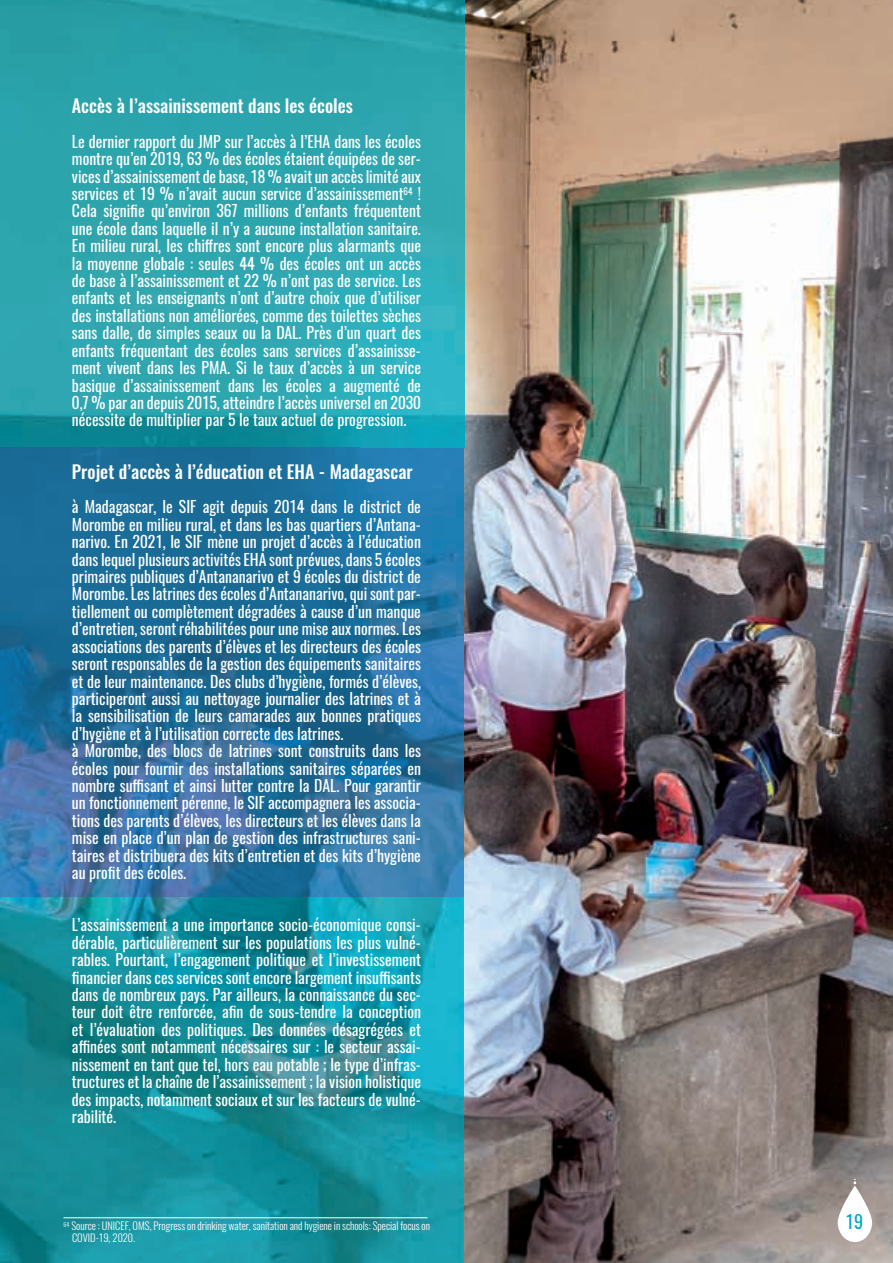
<style>
.page{position:relative;width:893px;height:1263px;background:#fff}
.page>*{position:absolute;margin:0;border:0;box-sizing:border-box;transform-origin:0 0}
.t1{font:500 18px "Oswald";color:#fff}
.t2{font:18px "Oswald";color:#00a8c3}
.t3{font:15.75px/17.4px "Oswald";color:#fff;text-align:justify}
.t4{font:300 10.5px/12px "Oswald";color:#fff}
</style>
<div class="page">
<img style="left:464px;top:0;width:428px;height:1262px">
<svg style="left:837px;top:1178px;width:34px;height:63px"></svg>
<img style="left:0;top:0;width:464px;height:1262px">
<hr style="left:63px;top:1217px;width:364px;height:1px;background:#fff">
<p class="t1" style="left:72px;top:93px;width:282px">Accès à l’assainissement dans les écoles</p>
<p class="t3" style="left:72px;top:133px;width:350px">le dernier rapport du JmP sur l’accès à l’eHA dans les écoles montre qu’en 2019, 63 % des écoles étaient équipées de ser&shy;vices d’assainissement de base, 18 % avait un accès limité aux services et 19 % n’avait aucun service d’assainissement<sup>64</sup> !<br>Cela signifie qu’environ 367 millions d’enfants fréquentent une école dans laquelle il n’y a aucune installation sanitaire. en milieu rural, les chiffres sont encore plus alarmants que la moyenne globale : seules 44 % des écoles ont un accès de base à l’assainissement et 22 % n’ont pas de service. les enfants et les enseignants n’ont d’autre choix que d’utiliser des installations non améliorées, comme des toilettes sèches sans dalle, de simples seaux ou la DAl. Près d’un quart des enfants fréquentant des écoles sans services d’assainisse&shy;ment vivent dans les PmA. si le taux d’accès à un service basique d’assainissement dans les écoles a augmenté de 0,7 % par an depuis 2015, atteindre l’accès universel en 2030 nécessite de multiplier par 5 le taux actuel de progression.</p>
<p class="t1" style="left:72px;top:458px;width:342px">Projet d’accès à l’éducation et EHA - Madagascar</p>
<p class="t3" style="left:72px;top:498px;width:350px;text-align:left">à madagascar, le sif agit depuis 2014 dans le district de morombe en milieu rural, et dans les bas quartiers d’Antana&shy;narivo. en 2021, le sif mène un projet d’accès à l’éducation dans lequel plusieurs activités eHA sont prévues, dans 5 écoles primaires publiques d’Antananarivo et 9 écoles du district de morombe. les latrines des écoles d’Antananarivo, qui sont par&shy;tiellement ou complètement dégradées à cause d’un manque d’entretien, seront réhabilitées pour une mise aux normes. les associations des parents d’élèves et les directeurs des écoles seront responsables de la gestion des équipements sanitaires et de leur maintenance. Des clubs d’hygiène, formés d’élèves, participeront aussi au nettoyage journalier des latrines et à la sensibilisation de leurs camarades aux bonnes pratiques d’hygiène et à l’utilisation correcte des latrines.<br>à morombe, des blocs de latrines sont construits dans les écoles pour fournir des installations sanitaires séparées en nombre suffisant et ainsi lutter contre la DAl. Pour garantir un fonctionnement pérenne, le sif accompagnera les associa&shy;tions des parents d’élèves, les directeurs et les élèves dans la mise en place d’un plan de gestion des infrastructures sani&shy;taires et distribuera des kits d’entretien et des kits d’hygiène au profit des écoles.</p>
<p class="t3" style="left:72px;top:916px;width:350px">l’assainissement a une importance socio-économique consi&shy;dérable, particulièrement sur les populations les plus vulné&shy;rables. Pourtant, l’engagement politique et l’investissement financier dans ces services sont encore largement insuffisants dans de nombreux pays. Par ailleurs, la connaissance du sec&shy;teur doit être renforcée, afin de sous-tendre la conception et l’évaluation des politiques. Des données désagrégées et affinées sont notamment nécessaires sur : le secteur assai&shy;nissement en tant que tel, hors eau potable ; le type d’infras&shy;tructures et la chaîne de l’assainissement ; la vision holistique des impacts, notamment sociaux et sur les facteurs de vulné&shy;rabilité.</p>
<p class="t4" style="left:72px;top:1219px;width:359px;text-indent:-9px"><sup>64</sup> source : UNICeF, OMs, Progress on drinking water, sanitation and hygiene in schools: special focus on<br>COvID-19, 2020.</p>
<p class="t2" style="left:845px;top:1208px;width:19px">19</p>
</div>
